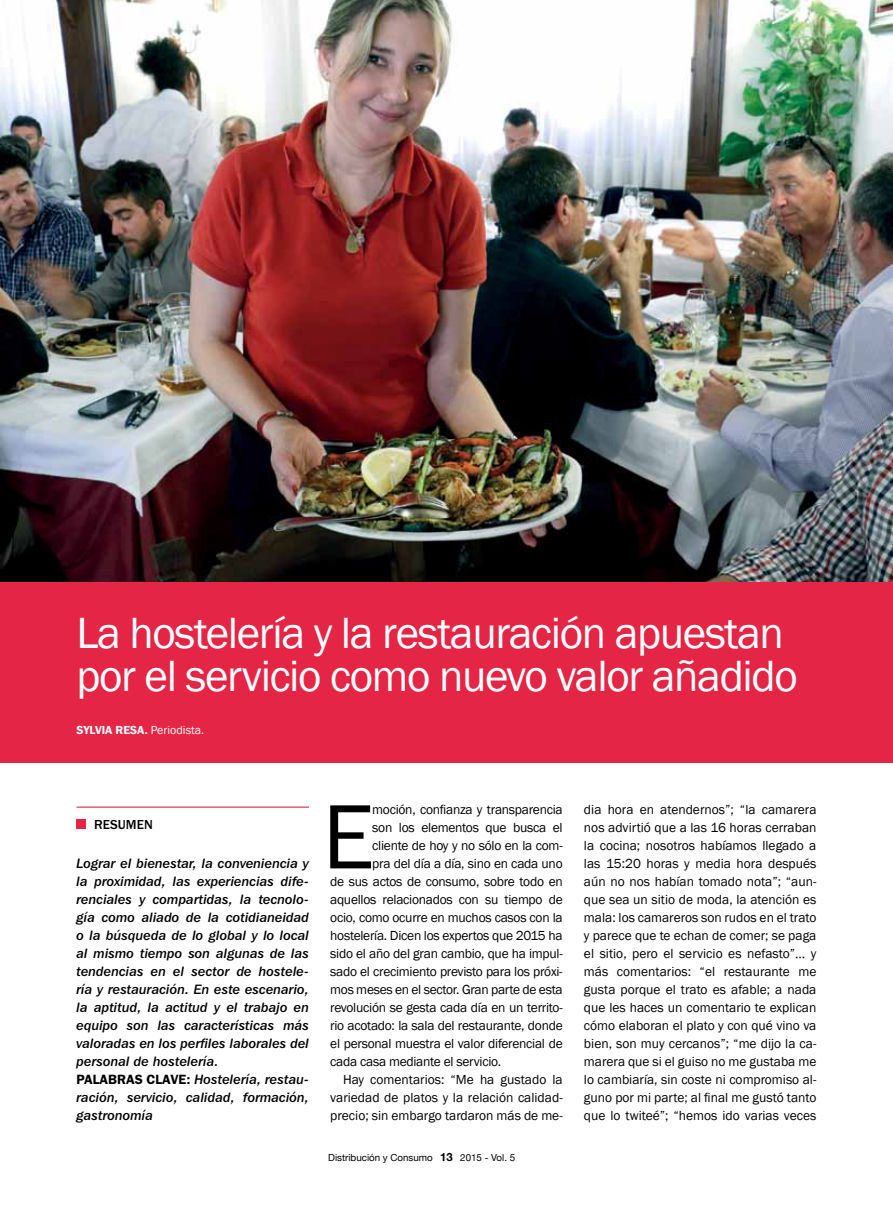
<style>
.page{position:relative;width:893px;height:1212px;background:#fff}
.page>*{position:absolute;margin:0;border:0;box-sizing:border-box;transform-origin:0 0}
.t1{font:94.5px "Franklin Gothic";color:#000}
.t2{font:45px/43.5px "Franklin Gothic";letter-spacing:-.03em;color:#fff}
.t3{font:13.5px/18px "Franklin Gothic";letter-spacing:-.02em;color:#000;text-align:justify}
.t4{font:13.5px/18px "Franklin Gothic IT Cby BT Med Ital";letter-spacing:.01em;color:#000}
.t5{font:13.5px "Franklin Gothic";color:#000}
.t6{font:500 13.5px "Franklin Gothic LT";color:#000}
.t7{font:600 12px "Franklin Gothic";color:#fff}
.t8{font:9.75px "Helvetica Neue";color:#000}
.s1{font-weight:400}
.s2{font-family:"Franklin Gothic LT";font-weight:600}
.s3{font-weight:700;font-size:11.25px}
</style>
<div class="page">
<img style="left:0;top:0;width:893px;height:583px">
<hr style="left:77px;top:806px;width:232px;height:2px;background:#e52545">
<div style="left:77px;top:819px;width:9px;height:10px;background:#e52545"></div>
<div style="left:0;top:583px;width:893px;height:180px;background:#e52545"></div>
<h2 class="t2" style="left:77px;top:612px;width:723px">La hostelería y la restauración apuestan por el servicio como nuevo valor añadido</h2>
<p class="t7" style="left:77px;top:722px;width:129px">SYLVIA RESA. <span class="s1">Periodista.</span></p>
<p class="t6" style="left:94px;top:817px;width:60px">RESUMEN</p>
<p class="t4" style="left:77px;top:854px;width:234px">Lograr el bienestar, la conveniencia y la proximidad, las experiencias dife&shy;renciales y compartidas, la tecnolo&shy;gía como aliado de la cotidianeidad o la búsqueda de lo global y lo local al mismo tiempo son algunas de las tendencias en el sector de hostele&shy;ría y restauración. En este escenario, la aptitud, la actitud y el trabajo en equipo son las características más valoradas en los perfiles laborales del personal de hostelería.<br><span class="s2">PALABRAS CLAVE:</span> Hostelería, restau&shy;ración, servicio, calidad, formación, gastronomía</p>
<h1 class="t1" style="left:322px;top:778px;width:53px">E</h1>
<p class="t3" style="left:372px;top:801px;width:192px">moción, confianza y transparencia</p>
<p class="t3" style="left:372px;top:819px;width:192px">son los elementos que busca el</p>
<p class="t3" style="left:372px;top:837px;width:192px">cliente de hoy y no sólo en la com-</p>
<p class="t3" style="left:372px;top:855px;width:192px">pra del día a día, sino en cada uno</p>
<p class="t3" style="left:330px;top:873px;width:234px">de sus actos de consumo, sobre todo en</p>
<p class="t3" style="left:330px;top:891px;width:234px">aquellos relacionados con su tiempo de</p>
<p class="t3" style="left:330px;top:909px;width:234px">ocio, como ocurre en muchos casos con la</p>
<p class="t3" style="left:330px;top:927px;width:234px">hostelería. Dicen los expertos que 2015 ha</p>
<p class="t3" style="left:330px;top:945px;width:234px">sido el año del gran cambio, que ha impul-</p>
<p class="t3" style="left:330px;top:963px;width:234px">sado el crecimiento previsto para los próxi-</p>
<p class="t3" style="left:330px;top:981px;width:234px">mos meses en el sector. Gran parte de esta</p>
<p class="t3" style="left:330px;top:999px;width:234px">revolución se gesta cada día en un territo-</p>
<p class="t3" style="left:330px;top:1017px;width:234px">rio acotado: la sala del restaurante, donde</p>
<p class="t3" style="left:330px;top:1035px;width:234px">el personal muestra el valor diferencial de</p>
<p class="t3" style="left:330px;top:1053px;width:173px">cada casa mediante el servicio.</p>
<p class="t5" style="left:343px;top:1071px;width:221px">Hay comentarios: “Me ha gustado la</p>
<p class="t5" style="left:330px;top:1089px;width:234px">variedad de platos y la relación calidad-</p>
<p class="t5" style="left:330px;top:1107px;width:234px">precio; sin embargo tardaron más de me-</p>
<p class="t8" style="left:328px;top:1152px;width:188px">Distribución y Consumo <span class="s3">13</span> 2015 - Vol. 5</p>
<p class="t3" style="left:584px;top:801px;width:234px">dia hora en atendernos”; “la camarera nos advirtió que a las 16 horas cerraban la cocina; nosotros habíamos llegado a las 15:20 horas y media hora después aún no nos habían tomado nota”; “aun&shy;que sea un sitio de moda, la atención es mala: los camareros son rudos en el trato y parece que te echan de comer; se paga el sitio, pero el servicio es nefasto”… y más comentarios: “el restaurante me gusta porque el trato es afable; a nada que les haces un comentario te explican cómo elaboran el plato y con qué vino va bien, son muy cercanos”; “me dijo la ca&shy;marera que si el guiso no me gustaba me lo cambiaría, sin coste ni compromiso al&shy;guno por mi parte; al final me gustó tanto que lo twiteé”; “hemos ido varias veces</p>
</div>
